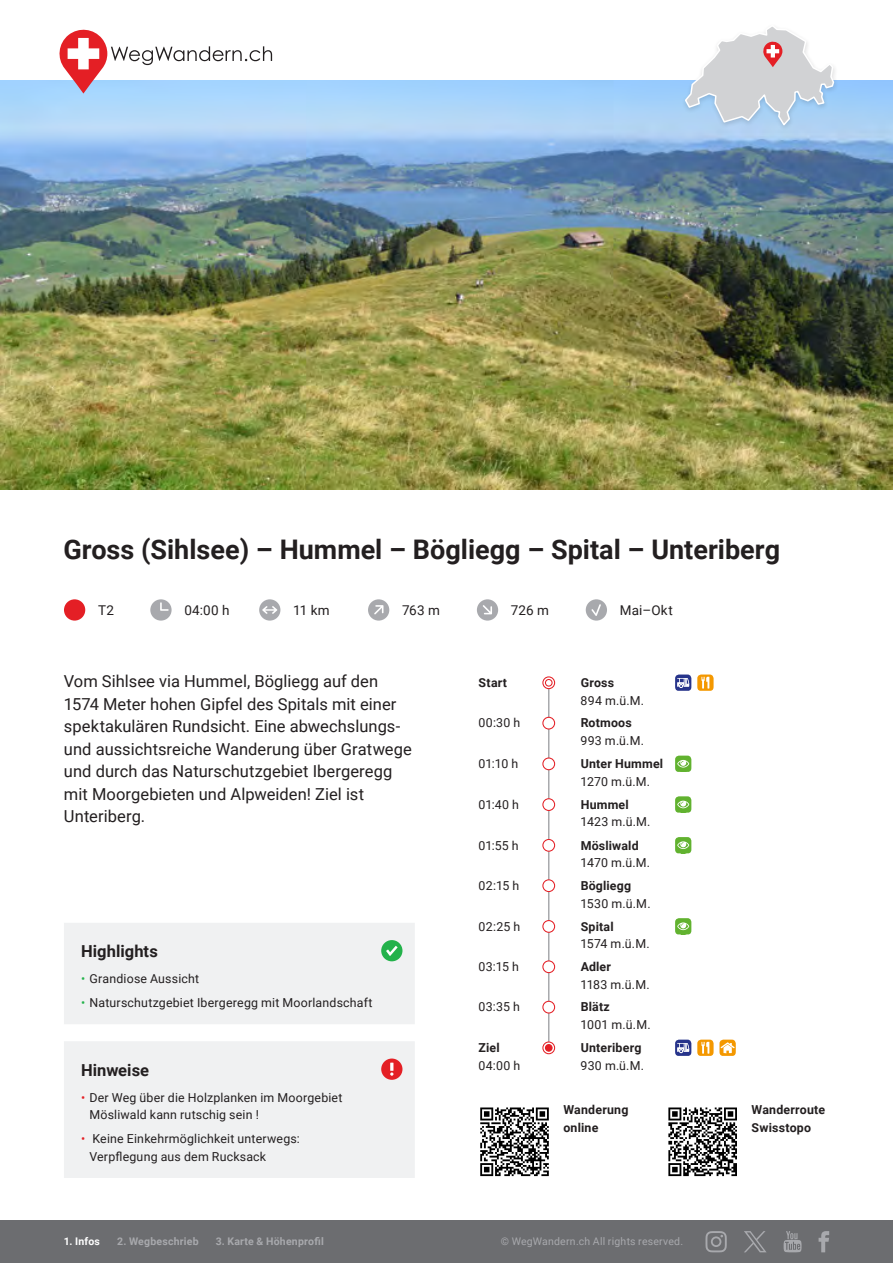
<style>
.page{position:relative;width:893px;height:1263px;background:#fff}
.page>*{position:absolute;margin:0;border:0;box-sizing:border-box;transform-origin:0 0}
._01_titel{font:700 27px "Roboto";color:#231f20}
._03_einleitung{font:16.5px/22.5px "Roboto";letter-spacing:.005em;color:#231f20}
._04_titel_klein{font:700 16.5px "Roboto";letter-spacing:.005em;color:#231f20}
._02_angaben{font:13.5px "Roboto";letter-spacing:.02em;color:#231f20}
._07_routenverlauf{font:12.3px/17.7px "Roboto";letter-spacing:.015em;color:#231f20}
._07_routenverlauf-2{font:700 12.3px/17.7px "Roboto";letter-spacing:.015em;color:#231f20}
._10_text_klein{font:700 12.3px/17.5px "Roboto";letter-spacing:.015em;color:#231f20}
.t1{font:700 10.5px "Roboto";letter-spacing:.025em;color:#a8a9ad}
.t2{font:10.5px "Roboto";letter-spacing:.02em;color:#a8a9ad}
.t3{font:700 10.5px "Roboto";letter-spacing:.02em;color:#fff}
.s1{color:#23b24b}
.s2{color:#e41f25}
.s3{font-weight:700}
.s4{font-weight:400}
</style>
<div class="page">
<div style="left:0;top:1220px;width:893px;height:43px;background:#6c6d70"></div>
<svg style="left:705px;top:1231px;width:22px;height:21px"></svg>
<svg style="left:783px;top:1231px;width:19px;height:21px"></svg>
<svg style="left:819px;top:1231px;width:10px;height:21px"></svg>
<svg style="left:744px;top:1231px;width:22px;height:21px"></svg>
<img style="left:0;top:81px;width:893px;height:408px">
<hr style="left:548px;top:684px;width:1px;height:365px;background:#a8a9ad">
<div style="left:64px;top:599px;width:21px;height:22px;background:#e41f25;border-radius:50%"></div>
<div style="left:150px;top:599px;width:22px;height:22px;background:#a8a9ad;border-radius:50%"></div>
<svg style="left:160px;top:602px;width:9px;height:9px"></svg>
<div style="left:259px;top:599px;width:21px;height:22px;background:#a8a9ad;border-radius:50%"></div>
<svg style="left:262px;top:606px;width:15px;height:8px"></svg>
<div style="left:368px;top:599px;width:21px;height:22px;background:#a8a9ad;border-radius:50%"></div>
<svg style="left:374px;top:605px;width:9px;height:9px"></svg>
<div style="left:477px;top:599px;width:21px;height:22px;background:#a8a9ad;border-radius:50%"></div>
<svg style="left:483px;top:605px;width:9px;height:9px"></svg>
<div style="left:586px;top:599px;width:21px;height:22px;background:#a8a9ad;border-radius:50%"></div>
<svg style="left:591px;top:604px;width:10px;height:12px"></svg>
<svg style="left:543px;top:677px;width:12px;height:12px"></svg>
<div style="left:542px;top:676px;width:13px;height:13px;border:1px solid #e41f25;border-radius:50%"></div>
<div style="left:545px;top:679px;width:8px;height:8px;border:1px solid #e41f25;border-radius:50%"></div>
<svg style="left:675px;top:674px;width:16px;height:17px"></svg>
<svg style="left:697px;top:674px;width:17px;height:17px"></svg>
<div style="left:543px;top:717px;width:12px;height:12px;background:#fff;border-radius:50%"></div>
<div style="left:542px;top:717px;width:13px;height:12px;border:1px solid #e41f25;border-radius:50%"></div>
<div style="left:543px;top:758px;width:12px;height:12px;background:#fff;border-radius:50%"></div>
<div style="left:542px;top:757px;width:13px;height:13px;border:1px solid #e41f25;border-radius:50%"></div>
<svg style="left:675px;top:756px;width:16px;height:16px"></svg>
<div style="left:543px;top:799px;width:12px;height:11px;background:#fff;border-radius:50%"></div>
<div style="left:542px;top:798px;width:13px;height:13px;border:1px solid #e41f25;border-radius:50%"></div>
<svg style="left:675px;top:796px;width:16px;height:17px"></svg>
<div style="left:543px;top:839px;width:12px;height:12px;background:#fff;border-radius:50%"></div>
<div style="left:542px;top:839px;width:13px;height:13px;border:1px solid #e41f25;border-radius:50%"></div>
<svg style="left:675px;top:837px;width:16px;height:16px"></svg>
<div style="left:543px;top:880px;width:12px;height:11px;background:#fff;border-radius:50%"></div>
<div style="left:542px;top:879px;width:13px;height:13px;border:1px solid #e41f25;border-radius:50%"></div>
<div style="left:543px;top:920px;width:12px;height:12px;background:#fff;border-radius:50%"></div>
<div style="left:542px;top:920px;width:13px;height:13px;border:1px solid #e41f25;border-radius:50%"></div>
<svg style="left:675px;top:918px;width:16px;height:16px"></svg>
<div style="left:543px;top:961px;width:12px;height:12px;background:#fff;border-radius:50%"></div>
<div style="left:542px;top:960px;width:13px;height:13px;border:1px solid #e41f25;border-radius:50%"></div>
<div style="left:543px;top:1001px;width:12px;height:12px;background:#fff;border-radius:50%"></div>
<div style="left:542px;top:1001px;width:13px;height:12px;border:1px solid #e41f25;border-radius:50%"></div>
<svg style="left:543px;top:1042px;width:12px;height:12px"></svg>
<div style="left:542px;top:1041px;width:13px;height:13px;border:1px solid #e41f25;border-radius:50%"></div>
<div style="left:545px;top:1044px;width:7px;height:7px;background:#e41f25;border-radius:50%"></div>
<div style="left:545px;top:1044px;width:8px;height:8px;border:1px solid #e41f25;border-radius:50%"></div>
<svg style="left:675px;top:1039px;width:16px;height:17px"></svg>
<svg style="left:697px;top:1039px;width:39px;height:17px"></svg>
<svg style="left:480px;top:1176px;width:69px;height:1px"></svg>
<svg style="left:480px;top:1107px;width:69px;height:69px"></svg>
<svg style="left:668px;top:1176px;width:69px;height:1px"></svg>
<svg style="left:668px;top:1107px;width:69px;height:69px"></svg>
<div style="left:64px;top:923px;width:351px;height:255px;background:#f0f1f2"></div>
<div style="left:381px;top:940px;width:21px;height:21px;background:#23b24b;border-radius:50%"></div>
<svg style="left:386px;top:946px;width:12px;height:10px"></svg>
<div style="left:381px;top:1058px;width:21px;height:22px;background:#e41f25;border-radius:50%"></div>
<svg style="left:390px;top:1063px;width:3px;height:13px"></svg>
<svg style="left:57px;top:29px;width:215px;height:65px"></svg>
<div style="left:681px;top:22px;width:157px;height:109px;background:#231f20;opacity:.15"></div>
<svg style="left:684px;top:24px;width:151px;height:103px"></svg>
<p class="_01_titel" style="left:64px;top:531px;width:718px">Gross (Sihlsee) – Hummel – Bögliegg – Spital – Unteriberg</p>
<p class="_02_angaben" style="left:98px;top:600px;width:17px">T2</p>
<p class="_02_angaben" style="left:184px;top:600px;width:47px">04:00 h</p>
<p class="_02_angaben" style="left:293px;top:600px;width:38px">11 km</p>
<p class="_02_angaben" style="left:402px;top:600px;width:39px">763 m</p>
<p class="_02_angaben" style="left:511px;top:600px;width:40px">726 m</p>
<p class="_02_angaben" style="left:620px;top:600px;width:54px">Mai–Okt</p>
<p class="_03_einleitung" style="left:64px;top:669px;width:349px">Vom Sihlsee via Hummel, Bögliegg auf den 1574 Meter hohen Gipfel des Spitals mit einer spektakulären Rundsicht. Eine abwechslungs&shy;und aussichtsreiche Wanderung über Gratwege und durch das Naturschutzgebiet Ibergeregg mit Moorgebieten und Alpweiden! Ziel ist Unteriberg.</p>
<p class="_04_titel_klein" style="left:81px;top:940px;width:78px">Highlights</p>
<p class="_07_routenverlauf" style="left:81px;top:969px;width:120px"><span class="s1">•</span> Grandiose Aussicht</p>
<p class="_07_routenverlauf" style="left:81px;top:993px;width:293px"><span class="s1">•</span> Naturschutzgebiet Ibergeregg mit Moorlandschaft</p>
<p class="_04_titel_klein" style="left:81px;top:1058px;width:70px">Hinweise</p>
<p class="_07_routenverlauf" style="left:90px;top:1088px;width:255px;text-indent:-9px"><span class="s2">•</span> Der Weg über die Holzplanken im Moorgebiet<br>Mösliwald kann rutschig sein !</p>
<p class="_07_routenverlauf" style="left:90px;top:1130px;width:212px;text-indent:-9px"><span class="s2">•</span> Keine Einkehrmöglichkeit unterwegs:<br>Verpflegung aus dem Rucksack</p>
<p class="t3" style="left:64px;top:1234px;width:38px">1. Infos</p>
<p class="t1" style="left:117px;top:1234px;width:83px">2. Wegbeschrieb</p>
<p class="t1" style="left:216px;top:1234px;width:110px">3. Karte &amp; Höhenprofil</p>
<p class="_07_routenverlauf-2" style="left:479px;top:673px;width:30px">Start</p>
<p class="_07_routenverlauf" style="left:581px;top:673px;width:65px"><span class="s3">Gross<br></span>894 m.ü.M.</p>
<p class="_07_routenverlauf" style="left:479px;top:714px;width:43px">00:30 h</p>
<p class="_07_routenverlauf" style="left:581px;top:714px;width:65px"><span class="s3">Rotmoos<br></span>993 m.ü.M.</p>
<p class="_07_routenverlauf" style="left:479px;top:754px;width:41px">01:10 h</p>
<p class="_07_routenverlauf-2" style="left:581px;top:754px;width:84px">Unter Hummel<br><span class="s4">1270 m.ü.M.</span></p>
<p class="_07_routenverlauf" style="left:479px;top:795px;width:42px">01:40 h</p>
<p class="_07_routenverlauf" style="left:581px;top:795px;width:71px"><span class="s3">Hummel<br></span>1423 m.ü.M.</p>
<p class="_07_routenverlauf" style="left:479px;top:836px;width:42px">01:55 h</p>
<p class="_07_routenverlauf" style="left:581px;top:836px;width:71px"><span class="s3">Mösliwald<br></span>1470 m.ü.M.</p>
<p class="_07_routenverlauf" style="left:479px;top:876px;width:42px">02:15 h</p>
<p class="_07_routenverlauf" style="left:581px;top:876px;width:71px"><span class="s3">Bögliegg<br></span>1530 m.ü.M.</p>
<p class="_07_routenverlauf" style="left:479px;top:917px;width:43px">02:25 h</p>
<p class="_07_routenverlauf" style="left:581px;top:917px;width:70px"><span class="s3">Spital<br></span>1574 m.ü.M.</p>
<p class="_07_routenverlauf" style="left:479px;top:957px;width:42px">03:15 h</p>
<p class="_07_routenverlauf" style="left:581px;top:957px;width:70px"><span class="s3">Adler<br></span>1183 m.ü.M.</p>
<p class="_07_routenverlauf" style="left:479px;top:998px;width:43px">03:35 h</p>
<p class="_07_routenverlauf" style="left:581px;top:998px;width:71px"><span class="s3">Blätz<br></span>1001 m.ü.M.</p>
<p class="_07_routenverlauf-2" style="left:479px;top:1038px;width:23px">Ziel</p>
<p class="_07_routenverlauf-2" style="left:581px;top:1038px;width:62px">Unteriberg</p>
<p class="_07_routenverlauf" style="left:479px;top:1056px;width:43px">04:00 h</p>
<p class="_07_routenverlauf" style="left:581px;top:1056px;width:65px">930 m.ü.M.</p>
<p class="_10_text_klein" style="left:563px;top:1101px;width:66px">Wanderung online</p>
<p class="_10_text_klein" style="left:752px;top:1101px;width:75px">Wanderroute<br>Swisstopo</p>
<p class="t2" style="left:501px;top:1234px;width:184px">© WegWandern.ch All rights reserved.</p>
</div>
